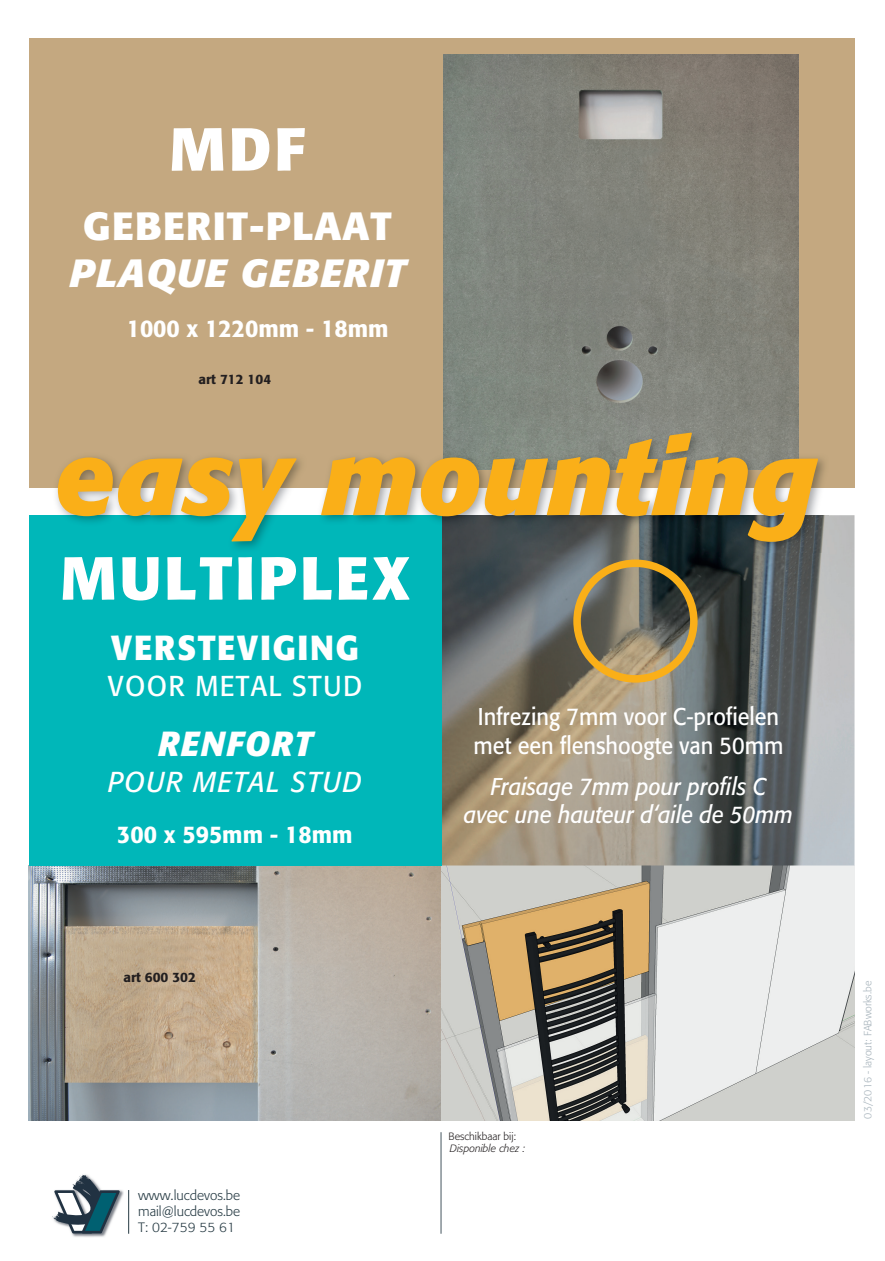
<style>
.page{position:relative;width:885px;height:1261px;background:#fff}
.page>*{position:absolute;margin:0;border:0;box-sizing:border-box;transform-origin:0 0}
.t1{font:italic 700 105px "Formata";color:#faaf18}
.t2{font:700 60px "Formata";letter-spacing:.05em;color:#fff}
.t3{font:700 39px "Formata";letter-spacing:.03em;color:#fff}
.t4{font:italic 700 39px "Formata";letter-spacing:.03em;color:#fff}
.t5{font:700 34.5px "Formata";letter-spacing:.05em;color:#fff;scale:.95 1}
.t6{font:italic 700 34.5px "Formata";letter-spacing:.05em;color:#fff;scale:.95 1}
.t7{font:28.5px "Formata";letter-spacing:.05em;color:#fff;scale:.95 1}
.t8{font:italic 28.5px "Formata";letter-spacing:.05em;color:#fff;scale:.95 1}
.t9{font:24px/28.8px "Formata";color:#fff;scale:.9 1}
.t10{font:italic 24px/28.8px "Formata";color:#fff;text-align:center;scale:.9 1}
.t11{font:500 24px "Formata";color:#fff;scale:.95 1}
.t12{font:300 13.5px/16.2px "Formata";color:#273b44;text-align:justify;scale:1.13 1}
.t13{font:500 13.5px "Formata";color:#231f20}
.t14{font:300 10.5px "Formata";color:#a8b4bc}
.t15{font:300 10.5px "Formata";color:#231f20}
.t16{font:italic 300 10.5px "Formata";color:#231f20}
</style>
<div class="page">
<img style="left:29px;top:865px;width:825px;height:255px">
<div style="left:29px;top:38px;width:825px;height:450px;background:#c4a880"></div>
<img style="left:71px;top:1190px;width:53px;height:47px">
<svg style="left:52px;top:1174px;width:68px;height:59px"></svg>
<hr style="left:128px;top:1190px;width:1px;height:44px;background:#273b44">
<img style="left:441px;top:515px;width:413px;height:350px">
<img style="left:443px;top:55px;width:355px;height:372px">
<div style="left:29px;top:515px;width:412px;height:350px;background:#00b7b9"></div>
<div style="left:573px;top:560px;width:124px;height:123px;border:8px solid #faaf18;border-radius:50%"></div>
<hr style="left:440px;top:1132px;width:1px;height:102px;background:#45555f">
<img style="left:56px;top:427px;width:772px;height:126px">
<h2 class="t2" style="left:169px;top:112px;width:138px">MDF</h2>
<h3 class="t3" style="left:83px;top:202px;width:310px">GEBERIT-PLAAT</h3>
<h3 class="t4" style="left:70px;top:249px;width:337px">PLAQUE GEBERIT</h3>
<p class="t11" style="left:127px;top:314px;width:277px">1000 x 1220mm - 18mm</p>
<p class="t13" style="left:198px;top:371px;width:74px">art 712 104</p>
<h1 class="t1" style="left:54px;top:413px;width:763px">easy mounting</h1>
<h2 class="t2" style="left:60px;top:541px;width:351px">MULTIPLEX</h2>
<h3 class="t5" style="left:111px;top:626px;width:262px">VERSTEVIGING</h3>
<p class="t7" style="left:108px;top:668px;width:269px">VOOR METAL STUD</p>
<h3 class="t6" style="left:158px;top:722px;width:164px">RENFORT</h3>
<p class="t8" style="left:108px;top:765px;width:268px">POUR METAL STUD</p>
<p class="t11" style="left:117px;top:819px;width:249px">300 x 595mm - 18mm</p>
<p class="t9" style="left:473px;top:702px;width:346px">Infrezing 7mm voor C-profielen met een flenshoogte van 50mm</p>
<p class="t10" style="left:463px;top:772px;width:367px">Fraisage 7mm pour profils C<br>avec une hauteur d‘aile de 50mm</p>
<p class="t13" style="left:123px;top:969px;width:74px">art 600 302</p>
<p class="t12" style="left:138px;top:1187px;width:92px">www.lucdevos.be mail@lucdevos.be T: 02-759 55 61</p>
<p class="t15" style="left:448px;top:1130px;width:69px">Beschikbaar bij:</p>
<p class="t16" style="left:449px;top:1142px;width:77px">Disponible chez :</p>
<p class="t14" style="left:861px;top:1118px;width:139px;rotate:-90deg">03/2016 - layout: FABworks.be</p>
</div>
